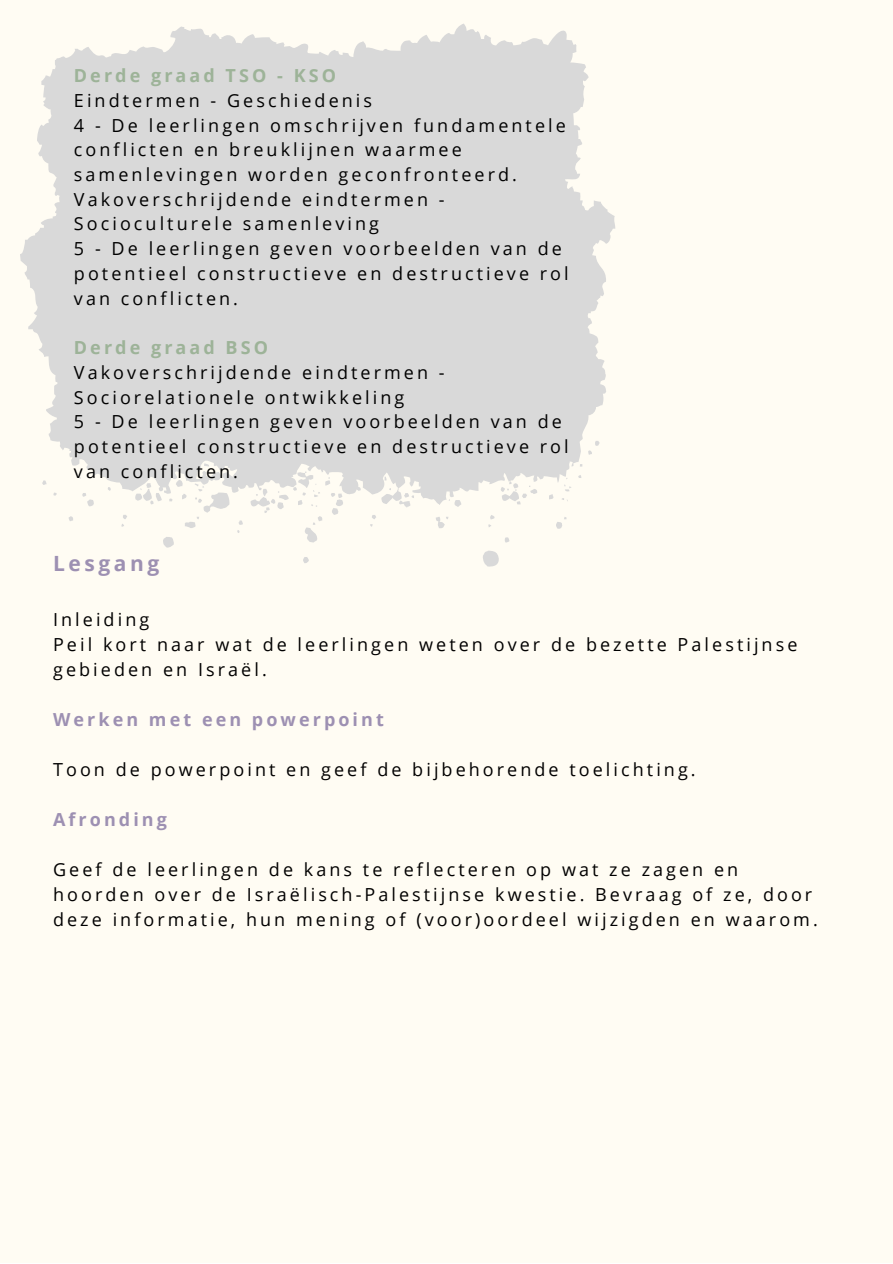
<style>
.page{position:relative;width:893px;height:1264px;background:#fff}
.page>*{position:absolute;margin:0;border:0;box-sizing:border-box;transform-origin:0 0}
.t1{font:700 21px "Open Sans";letter-spacing:.17em;color:#9d90b2}
.t2{font:18px/24.8px "Open Sans";letter-spacing:.17em;color:#000}
.t3{font:700 18px "Open Sans";letter-spacing:.17em;color:#9d90b2}
.t4{font:700 18px "Open Sans";letter-spacing:.17em;color:#9db398}
</style>
<div class="page">
<div style="left:0;top:0;width:892px;height:1262px;background:#fffcf3"></div>
<svg style="left:20px;top:24px;width:595px;height:542px;fill:#d9d9d9"></svg>
<p class="t4" style="left:74px;top:63px;width:263px">Derde graad TSO - KSO</p>
<p class="t2" style="left:74px;top:87px;width:496px">Eindtermen - Geschiedenis<br>4 - De leerlingen omschrijven fundamentele conflicten en breuklijnen waarmee samenlevingen worden geconfronteerd.<br>Vakoverschrijdende eindtermen - Socioculturele samenleving<br>5 - De leerlingen geven voorbeelden van de potentieel constructieve en destructieve rol van conflicten.</p>
<p class="t4" style="left:74px;top:335px;width:195px">Derde graad BSO</p>
<p class="t2" style="left:74px;top:359px;width:496px">Vakoverschrijdende eindtermen - Sociorelationele ontwikkeling<br>5 - De leerlingen geven voorbeelden van de potentieel constructieve en destructieve rol van conflicten.</p>
<p class="t1" style="left:53px;top:548px;width:108px">Lesgang</p>
<p class="t2" style="left:53px;top:606px;width:745px">Inleiding<br>Peil kort naar wat de leerlingen weten over de bezette Palestijnse gebieden en Israël.</p>
<p class="t3" style="left:53px;top:706px;width:332px">Werken met een powerpoint</p>
<p class="t2" style="left:53px;top:756px;width:644px">Toon de powerpoint en geef de bijbehorende toelichting.</p>
<p class="t3" style="left:53px;top:807px;width:115px">Afronding</p>
<p class="t2" style="left:53px;top:856px;width:766px">Geef de leerlingen de kans te reflecteren op wat ze zagen en hoorden over de Israëlisch-Palestijnse kwestie. Bevraag of ze, door deze informatie, hun mening of (voor)oordeel wijzigden en waarom.</p>
</div>
